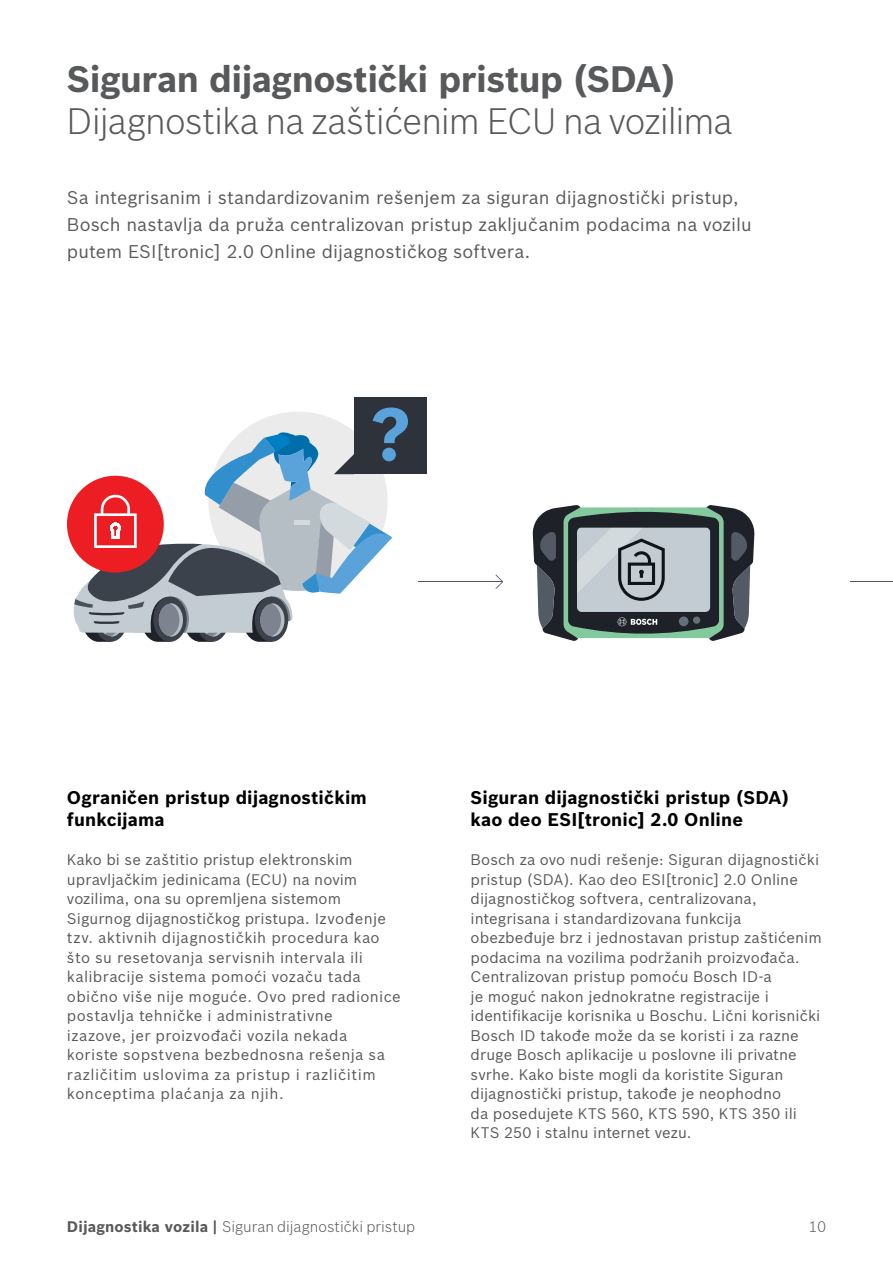
<style>
.page{position:relative;width:893px;height:1263px;background:#fff}
.page>*{position:absolute;margin:0;border:0;box-sizing:border-box;transform-origin:0 0}
.t1{font:300 36px "Bosch Sans";letter-spacing:-.025em;color:#58595b}
.t2{font:700 36px "Bosch Sans";letter-spacing:-.015em;color:#58595b}
.t3{font:18px/27px "Bosch Sans";letter-spacing:.005em;color:#58595b}
.t4{font:700 18px/22.5px "Bosch Sans";letter-spacing:.01em;color:#000}
.t5{font:15px/19.5px "Bosch Sans";letter-spacing:.01em;color:#58595b}
.t6{font:300 15px "Bosch Sans";color:#58595b}
.s1{font-weight:700}
</style>
<div class="page">
<div style="left:354px;top:397px;width:73px;height:77px;background:#2d323b"></div>
<svg style="left:71px;top:407px;width:337px;height:235px"></svg>
<svg style="left:533px;top:505px;width:222px;height:136px;background:#788485"></svg>
<hr style="left:418px;top:581px;width:85px;height:1px;background:#535a65">
<svg style="left:495px;top:574px;width:8px;height:15px"></svg>
<hr style="left:850px;top:581px;width:43px;height:1px;background:#535a65">
<h1 class="t2" style="left:67px;top:57px;width:610px">Siguran dijagnostički pristup (SDA)</h1>
<h1 class="t1" style="left:67px;top:99px;width:667px">Dijagnostika na zaštićenim ECU na vozilima</h1>
<p class="t3" style="left:67px;top:184px;width:686px">Sa integrisanim i standardizovanim rešenjem za siguran dijagnostički pristup,<br>Bosch nastavlja da pruža centralizovan pristup zaključanim podacima na vozilu putem ESI[tronic] 2.0 Online dijagnostičkog softvera.</p>
<p class="t4" style="left:67px;top:786px;width:301px">Ograničen pristup dijagnostičkim funkcijama</p>
<p class="t5" style="left:67px;top:850px;width:335px">Kako bi se zaštitio pristup elektronskim upravljačkim jedinicama (ECU) na novim vozilima, ona su opremljena sistemom Sigurnog dijagnostičkog pristupa. Izvođenje tzv. aktivnih dijagnostičkih procedura kao što su resetovanja servisnih intervala ili kalibracije sistema pomoći vozaču tada obično više nije moguće. Ovo pred radionice postavlja tehničke i administrativne<br>izazove, jer proizvođači vozila nekada koriste sopstvena bezbednosna rešenja sa različitim uslovima za pristup i različitim konceptima plaćanja za njih.</p>
<p class="t4" style="left:471px;top:786px;width:320px">Siguran dijagnostički pristup (SDA) kao deo ESI[tronic] 2.0 Online</p>
<p class="t5" style="left:471px;top:850px;width:353px">Bosch za ovo nudi rešenje: Siguran dijagnostički pristup (SDA). Kao deo ESI[tronic] 2.0 Online dijagnostičkog softvera, centralizovana, integrisana i standardizovana funkcija obezbeđuje brz i jednostavan pristup zaštićenim podacima na vozilima podržanih proizvođača.<br>Centralizovan pristup pomoću Bosch ID-a<br>je moguć nakon jednokratne registracije i identifikacije korisnika u Boschu. Lični korisnički Bosch ID takođe može da se koristi i za razne druge Bosch aplikacije u poslovne ili privatne svrhe. Kako biste mogli da koristite Siguran dijagnostički pristup, takođe je neophodno<br>da posedujete KTS 560, KTS 590, KTS 350 ili KTS 250 i stalnu internet vezu.</p>
<p class="t6" style="left:67px;top:1217px;width:350px"><span class="s1">Dijagnostika vozila |</span> Siguran dijagnostički pristup</p>
<p class="t6" style="left:809px;top:1217px;width:19px">10</p>
</div>
